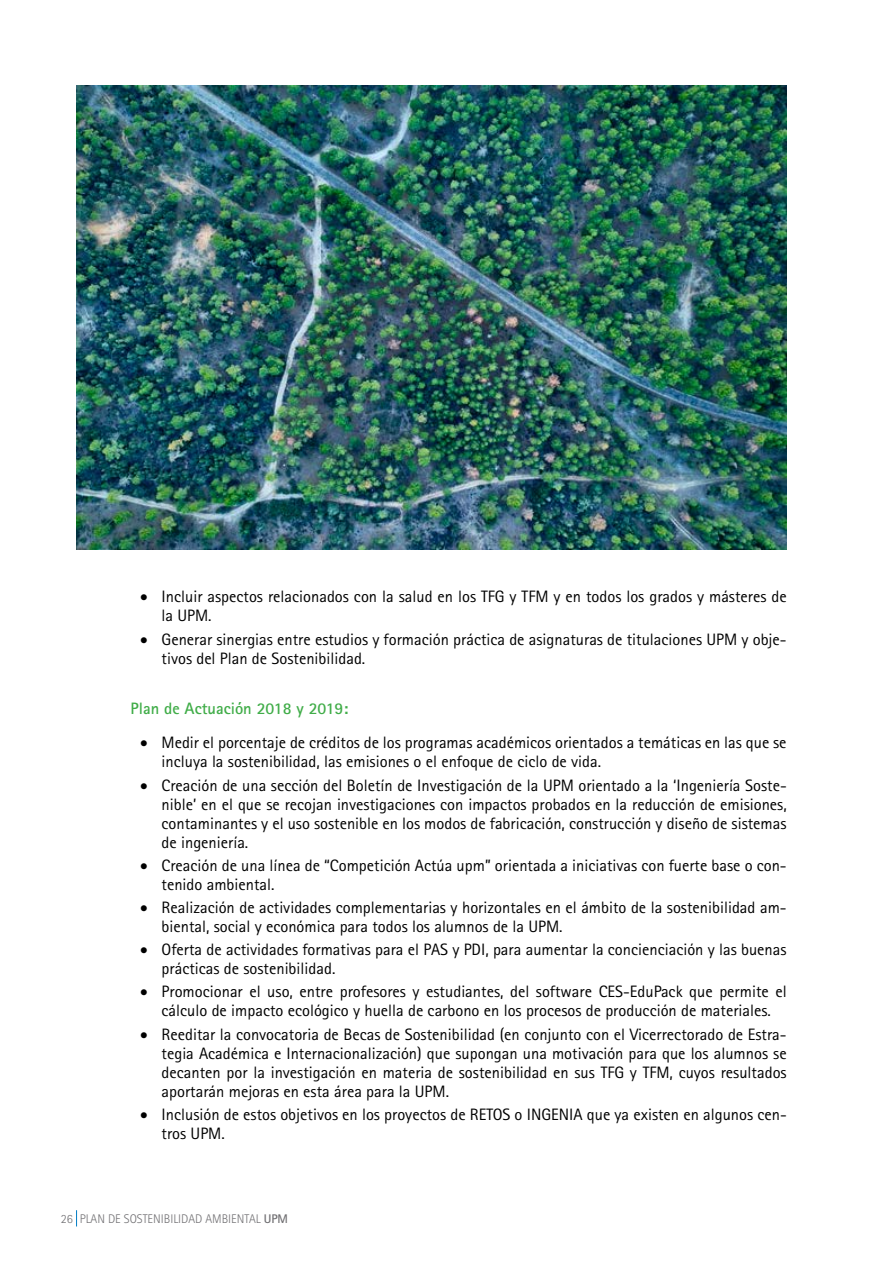
<style>
.page{position:relative;width:893px;height:1263px;background:#fff}
.page>*{position:absolute;margin:0;border:0;box-sizing:border-box;transform-origin:0 0}
.t1{font:16.5px/18.9px "Rotis Sans Serif Std";color:#000}
.t2{font:700 16.5px "Rotis Sans Serif Std";color:#41ad49}
.t3{font:300 12.6px "Rotis Sans Serif Std";color:#717073}
.s1{font-weight:700}
</style>
<div class="page">
<svg style="left:76px;top:1210px;width:1px;height:16px"></svg>
<img style="left:77px;top:85px;width:710px;height:465px">
<p class="t1" style="left:162px;top:587px;width:627px;text-indent:-21px">• Incluir aspectos relacionados con la salud en los TFG y TFM y en todos los grados y másteres de la UPM.</p>
<p class="t1" style="left:162px;top:629px;width:627px;text-indent:-21px">• Generar sinergias entre estudios y formación práctica de asignaturas de titulaciones UPM y obje&shy;tivos del Plan de Sostenibilidad.</p>
<p class="t2" style="left:131px;top:698px;width:219px">Plan de Actuación 2018 y 2019:</p>
<p class="t1" style="left:162px;top:733px;width:626px;text-indent:-21px">• Medir el porcentaje de créditos de los programas académicos orientados a temáticas en las que se incluya la sostenibilidad, las emisiones o el enfoque de ciclo de vida.</p>
<p class="t1" style="left:162px;top:775px;width:627px;text-align:justify;text-indent:-21px">• Creación de una sección del Boletín de Investigación de la UPM orientado a la ‘Ingeniería Soste&shy;nible’ en el que se recojan investigaciones con impactos probados en la reducción de emisiones, contaminantes y el uso sostenible en los modos de fabricación, construcción y diseño de sistemas de ingeniería.</p>
<p class="t1" style="left:162px;top:855px;width:627px;text-indent:-21px">• Creación de una línea de “Competición Actúa upm” orientada a iniciativas con fuerte base o con&shy;tenido ambiental.</p>
<p class="t1" style="left:162px;top:898px;width:626px;text-indent:-21px">• Realización de actividades complementarias y horizontales en el ámbito de la sostenibilidad am&shy;biental, social y económica para todos los alumnos de la UPM.</p>
<p class="t1" style="left:162px;top:940px;width:627px;text-indent:-21px">• Oferta de actividades formativas para el PAS y PDI, para aumentar la concienciación y las buenas prácticas de sostenibilidad.</p>
<p class="t1" style="left:140px;top:982px;width:648px;text-align:center">• Promocionar el uso, entre profesores y estudiantes, del software CES‐EduPack que permite el cálculo de impacto ecológico y huella de carbono en los procesos de producción de materiales.</p>
<p class="t1" style="left:162px;top:1024px;width:627px;text-align:justify;text-indent:-21px">• Reeditar la convocatoria de Becas de Sostenibilidad (en conjunto con el Vicerrectorado de Estra&shy;tegia Académica e Internacionalización) que supongan una motivación para que los alumnos se decanten por la investigación en materia de sostenibilidad en sus TFG y TFM, cuyos resultados aportarán mejoras en esta área para la UPM.</p>
<p class="t1" style="left:162px;top:1104px;width:627px;text-indent:-21px">• Inclusión de estos objetivos en los proyectos de RETOS o INGENIA que ya existen en algunos cen&shy;tros UPM.</p>
<p class="t3" style="left:61px;top:1211px;width:229px">26 PLAN DE SOSTENIBILIDAD AMBIENTAL <span class="s1">UPM</span></p>
</div>
